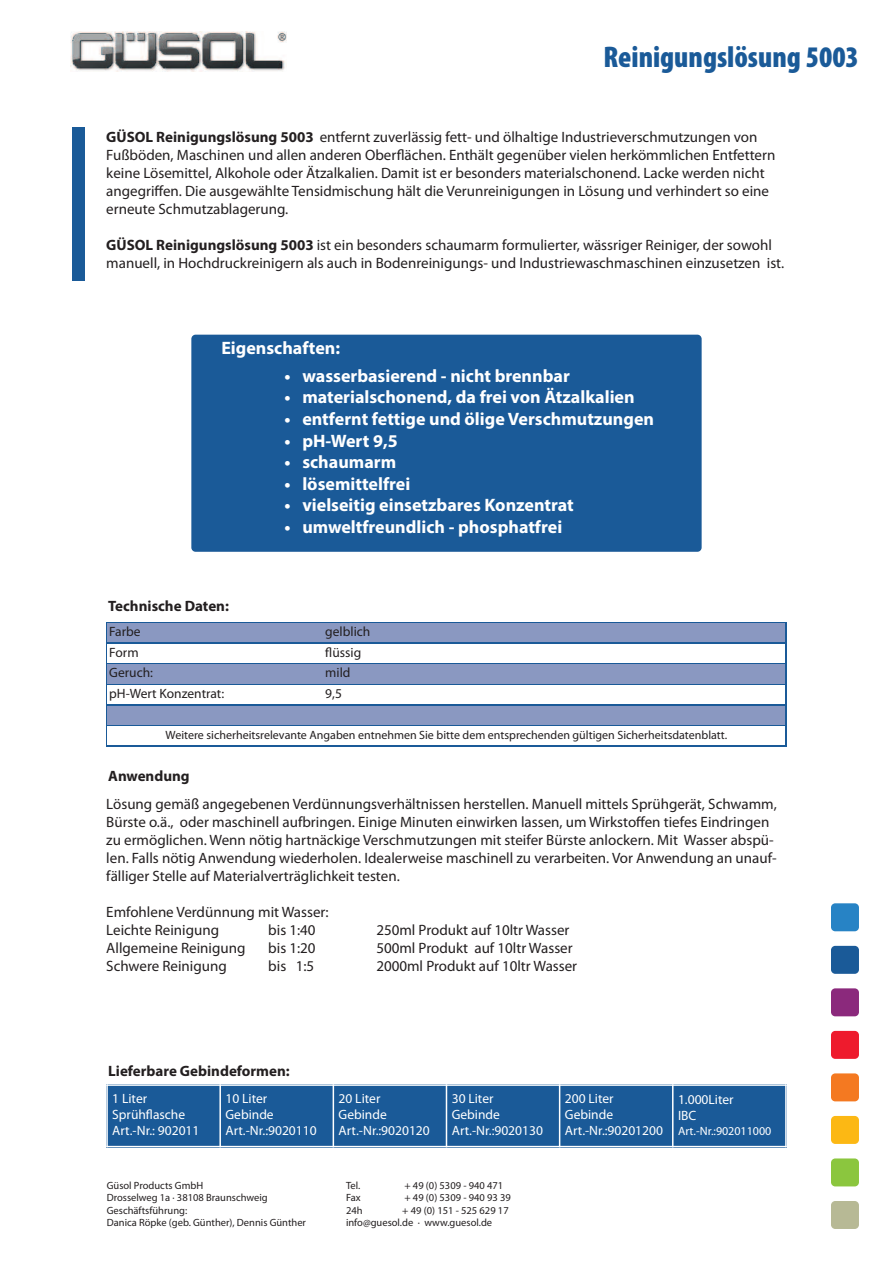
<style>
.page{position:relative;width:893px;height:1263px;background:#fff}
.page>*{position:absolute;margin:0;border:0;box-sizing:border-box;transform-origin:0 0}
.t1{font:900 condensed 30px "Myriad Pro";color:#1a5a98}
.t2{font:700 18px "Myriad Pro";color:#fff}
.t3{font:15px/18px "Myriad Pro";color:#231f20}
.t4{font:700 15px "Myriad Pro";color:#231f20}
.t5{font:13.5px/16.2px "Myriad Pro";color:#fff}
.t6{font:13.5px "Myriad Pro";color:#231f20}
.t7{font:12px "Myriad Pro";color:#231f20}
.t8{font:12px "Myriad Pro";color:#fff}
.t9{font:10.5px/12.6px "Myriad Pro";color:#231f20}
.s1{font-weight:700}
</style>
<div class="page">
<img style="left:70px;top:32px;width:217px;height:40px">
<div style="left:831px;top:903px;width:28px;height:28px;background:#2783c5;border-radius:4px"></div>
<div style="left:831px;top:946px;width:28px;height:28px;background:#1a5a98;border-radius:4px"></div>
<div style="left:831px;top:1116px;width:28px;height:28px;background:#fcb814;border-radius:4px"></div>
<div style="left:831px;top:1031px;width:28px;height:28px;background:#ee1b2d;border-radius:4px"></div>
<div style="left:831px;top:1073px;width:28px;height:28px;background:#f47921;border-radius:4px"></div>
<div style="left:831px;top:1158px;width:28px;height:28px;background:#8bc63e;border-radius:4px"></div>
<div style="left:831px;top:1201px;width:28px;height:28px;background:#b7b995;border-radius:4px"></div>
<div style="left:831px;top:988px;width:28px;height:28px;background:#8b297c;border-radius:4px"></div>
<div style="left:72px;top:128px;width:13px;height:153px;background:#1a5a98"></div>
<div style="left:191px;top:335px;width:511px;height:217px;background:#1a5a98;border-radius:4px"></div>
<div style="left:106px;top:622px;width:681px;height:124px;background:#1a5a98"></div>
<div style="left:108px;top:623px;width:677px;height:19px;background:#8a98c1"></div>
<div style="left:108px;top:644px;width:677px;height:19px;background:#fff"></div>
<div style="left:108px;top:664px;width:677px;height:20px;background:#8a98c1"></div>
<div style="left:108px;top:685px;width:677px;height:19px;background:#fff"></div>
<div style="left:108px;top:706px;width:677px;height:19px;background:#8a98c1"></div>
<div style="left:108px;top:726px;width:677px;height:19px;background:#fff"></div>
<div style="left:106px;top:1084px;width:114px;height:63px;background:#1a5a98"></div>
<div style="left:220px;top:1084px;width:113px;height:63px;background:#1a5a98"></div>
<div style="left:333px;top:1084px;width:113px;height:63px;background:#1a5a98"></div>
<div style="left:446px;top:1084px;width:114px;height:63px;background:#1a5a98"></div>
<div style="left:560px;top:1084px;width:113px;height:63px;background:#1a5a98"></div>
<div style="left:673px;top:1084px;width:114px;height:63px;background:#1a5a98"></div>
<hr style="left:106px;top:1084px;width:2px;height:63px;background:#fff">
<hr style="left:219px;top:1084px;width:2px;height:63px;background:#fff">
<hr style="left:333px;top:1084px;width:1px;height:63px;background:#fff">
<hr style="left:446px;top:1084px;width:1px;height:63px;background:#fff">
<hr style="left:559px;top:1084px;width:1px;height:63px;background:#fff">
<hr style="left:672px;top:1084px;width:1px;height:63px;background:#fff">
<hr style="left:785px;top:1084px;width:2px;height:63px;background:#fff">
<hr style="left:106px;top:1084px;width:681px;height:2px;background:#fff">
<hr style="left:106px;top:1146px;width:681px;height:1px;background:#fff">
<h1 class="t1" style="left:603px;top:40px;width:257px">Reinigungslösung 5003</h1>
<p class="t3" style="left:106px;top:128px;width:671px"><span class="s1">GÜSOL Reinigungslösung 5003</span> entfernt zuverlässig fett- und ölhaltige Industrieverschmutzungen von Fußböden, Maschinen und allen anderen Oberflächen. Enthält gegenüber vielen herkömmlichen Entfettern keine Lösemittel, Alkohole oder Ätzalkalien. Damit ist er besonders materialschonend. Lacke werden nicht angegriffen. Die ausgewählte Tensidmischung hält die Verunreinigungen in Lösung und verhindert so eine erneute Schmutzablagerung.</p>
<p class="t3" style="left:106px;top:236px;width:679px"><span class="s1">GÜSOL Reinigungslösung 5003</span> ist ein besonders schaumarm formulierter, wässriger Reiniger, der sowohl manuell, in Hochdruckreinigern als auch in Bodenreinigungs- und Industriewaschmaschinen einzusetzen ist.</p>
<p class="t2" style="left:221px;top:336px;width:120px">Eigenschaften:</p>
<p class="t2" style="left:284px;top:364px;width:287px">• wasserbasierend - nicht brennbar</p>
<p class="t2" style="left:284px;top:386px;width:352px">• materialschonend, da frei von Ätzalkalien</p>
<p class="t2" style="left:284px;top:407px;width:371px">• entfernt fettige und ölige Verschmutzungen</p>
<p class="t2" style="left:284px;top:429px;width:115px">• pH-Wert 9,5</p>
<p class="t2" style="left:284px;top:450px;width:113px">• schaumarm</p>
<p class="t2" style="left:284px;top:472px;width:127px">• lösemittelfrei</p>
<p class="t2" style="left:284px;top:494px;width:291px">• vielseitig einsetzbares Konzentrat</p>
<p class="t2" style="left:284px;top:515px;width:279px">• umweltfreundlich - phosphatfrei</p>
<p class="t4" style="left:108px;top:596px;width:122px">Technische Daten:</p>
<p class="t6" style="left:109px;top:624px;width:33px">Farbe</p>
<p class="t6" style="left:325px;top:624px;width:47px">gelblich</p>
<p class="t6" style="left:109px;top:645px;width:31px">Form</p>
<p class="t6" style="left:325px;top:645px;width:37px">flüssig</p>
<p class="t6" style="left:109px;top:665px;width:45px">Geruch:</p>
<p class="t6" style="left:325px;top:665px;width:27px">mild</p>
<p class="t6" style="left:109px;top:686px;width:116px">pH-Wert Konzentrat:</p>
<p class="t6" style="left:325px;top:686px;width:18px">9,5</p>
<p class="t7" style="left:166px;top:728px;width:563px">Weitere sicherheitsrelevante Angaben entnehmen Sie bitte dem entsprechenden gültigen Sicherheitsdatenblatt.</p>
<p class="t4" style="left:108px;top:766px;width:83px">Anwendung</p>
<p class="t3" style="left:106px;top:795px;width:672px">Lösung gemäß angegebenen Verdünnungsverhältnissen herstellen. Manuell mittels Sprühgerät, Schwamm, Bürste o.ä., oder maschinell aufbringen. Einige Minuten einwirken lassen, um Wirkstoffen tiefes Eindringen zu ermöglichen. Wenn nötig hartnäckige Verschmutzungen mit steifer Bürste anlockern. Mit Wasser abspü&shy;len. Falls nötig Anwendung wiederholen. Idealerweise maschinell zu verarbeiten. Vor Anwendung an unauf&shy;fälliger Stelle auf Materialverträglichkeit testen.</p>
<p class="t3" style="left:106px;top:903px;width:224px">Emfohlene Verdünnung mit Wasser:<br>Leichte Reinigung</p>
<p class="t3" style="left:268px;top:921px;width:49px">bis 1:40</p>
<p class="t3" style="left:376px;top:921px;width:195px">250ml Produkt auf 10ltr Wasser</p>
<p class="t3" style="left:106px;top:939px;width:141px">Allgemeine Reinigung</p>
<p class="t3" style="left:268px;top:939px;width:49px">bis 1:20</p>
<p class="t3" style="left:376px;top:939px;width:198px">500ml Produkt auf 10ltr Wasser</p>
<p class="t3" style="left:106px;top:957px;width:122px">Schwere Reinigung</p>
<p class="t3" style="left:268px;top:957px;width:48px">bis 1:5</p>
<p class="t3" style="left:376px;top:957px;width:202px">2000ml Produkt auf 10ltr Wasser</p>
<p class="t4" style="left:108px;top:1061px;width:183px">Lieferbare Gebindeformen:</p>
<p class="t5" style="left:112px;top:1091px;width:89px">1 Liter<br>Sprühflasche<br>Art.-Nr.: 902011</p>
<p class="t5" style="left:225px;top:1091px;width:93px">10 Liter<br>Gebinde<br>Art.-Nr.:9020110</p>
<p class="t5" style="left:339px;top:1091px;width:93px">20 Liter<br>Gebinde<br>Art.-Nr.:9020120</p>
<p class="t5" style="left:452px;top:1091px;width:93px">30 Liter<br>Gebinde<br>Art.-Nr.:9020130</p>
<p class="t5" style="left:565px;top:1091px;width:100px">200 Liter<br>Gebinde<br>Art.-Nr.:90201200</p>
<p class="t5" style="left:678px;top:1091px;width:57px">1.000Liter<br>IBC</p>
<p class="t8" style="left:678px;top:1124px;width:95px">Art.-Nr.:902011000</p>
<p class="t9" style="left:107px;top:1179px;width:201px">Güsol Products GmbH<br>Drosselweg 1a · 38108 Braunschweig<br>Geschäftsführung:<br>Danica Röpke (geb. Günther), Dennis Günther</p>
<p class="t9" style="left:346px;top:1179px;width:16px">Tel.</p>
<p class="t9" style="left:404px;top:1179px;width:100px">+ 49 (0) 5309 - 940 471</p>
<p class="t9" style="left:346px;top:1191px;width:16px">Fax</p>
<p class="t9" style="left:404px;top:1191px;width:108px">+ 49 (0) 5309 - 940 93 39</p>
<p class="t9" style="left:346px;top:1204px;width:18px">24h</p>
<p class="t9" style="left:346px;top:1204px;width:164px;text-indent:56px">+ 49 (0) 151 - 525 629 17 info@guesol.de · www.guesol.de</p>
</div>
